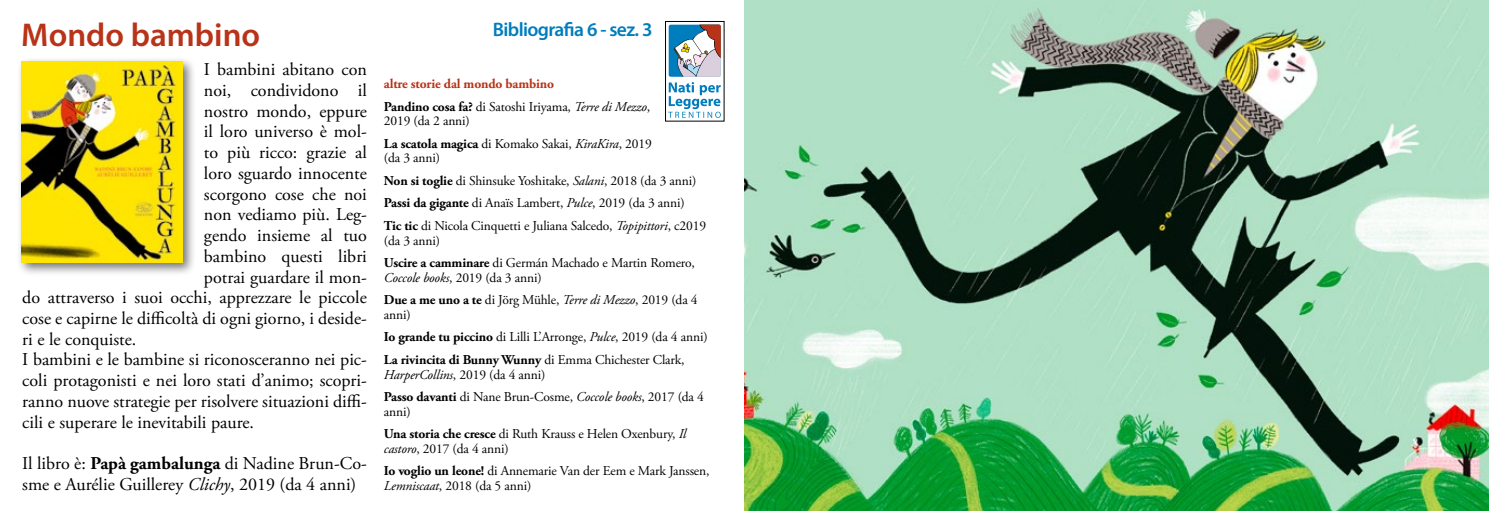
<style>
.page{position:relative;width:1489px;height:511px;background:#fff}
.page>*{position:absolute;margin:0;border:0;box-sizing:border-box;transform-origin:0 0}
.t1{font:600 33px "Myriad Pro";color:#b83318}
.t2{font:600 19.5px "Myriad Pro";letter-spacing:-.03em;color:#007dbd}
.t3{font:18px/20.7px "Adobe Garamond Pro";color:#000}
.t4{font:13.5px/22.8px "Adobe Garamond Pro";letter-spacing:-.01em;color:#000}
.t5{font:700 13.5px/22.8px "Adobe Garamond Pro";letter-spacing:-.01em;color:#b83318}
.s1{font-weight:700}
.s2{font-style:italic}
.s3{color:#000}
.s4{font-weight:400;color:#000}
.s5{font-weight:400;font-style:italic;color:#000}
</style>
<div class="page">
<img style="left:744px;top:0;width:744px;height:510px">
<div style="left:16px;top:56px;width:180px;height:220px;background:#000;opacity:.55"></div>
<img style="left:21px;top:61px;width:162px;height:201px">
<div style="left:665px;top:21px;width:59px;height:100px;background:linear-gradient(to right,#fff,#fff)"></div>
<svg style="left:668px;top:25px;width:52px;height:93px"></svg>
<div style="left:665px;top:21px;width:59px;height:100px;border:1px solid #000"></div>
<h1 class="t1" style="left:21px;top:14px;width:240px">Mondo bambino</h1>
<h3 class="t3" style="left:204px;top:60px;width:164px">I bambini abitano con</h3>
<h3 class="t3" style="left:204px;top:80px;width:164px">noi, condividono il</h3>
<h3 class="t3" style="left:204px;top:101px;width:164px">nostro mondo, eppure</h3>
<h3 class="t3" style="left:204px;top:122px;width:164px">il loro universo è mol-</h3>
<h3 class="t3" style="left:204px;top:143px;width:164px">to più ricco: grazie al</h3>
<h3 class="t3" style="left:204px;top:163px;width:164px">loro sguardo innocente</h3>
<h3 class="t3" style="left:204px;top:184px;width:164px">scorgono cose che noi</h3>
<h3 class="t3" style="left:204px;top:205px;width:164px">non vediamo più. Leg-</h3>
<h3 class="t3" style="left:204px;top:225px;width:164px">gendo insieme al tuo</h3>
<h3 class="t3" style="left:204px;top:246px;width:164px">bambino questi libri</h3>
<h3 class="t3" style="left:204px;top:267px;width:164px">potrai guardare il mon-</h3>
<h3 class="t3" style="left:22px;top:287px;width:346px">do attraverso i suoi occhi, apprezzare le piccole</h3>
<h3 class="t3" style="left:22px;top:308px;width:346px">cose e capirne le difficoltà di ogni giorno, i deside-</h3>
<h3 class="t3" style="left:22px;top:329px;width:115px">ri e le conquiste.</h3>
<h3 class="t3" style="left:22px;top:350px;width:346px">I bambini e le bambine si riconosceranno nei pic-</h3>
<h3 class="t3" style="left:22px;top:370px;width:346px">coli protagonisti e nei loro stati d’animo; scopri-</h3>
<h3 class="t3" style="left:22px;top:391px;width:346px">ranno nuove strategie per risolvere situazioni diffi-</h3>
<h3 class="t3" style="left:22px;top:412px;width:233px">cili e superare le inevitabili paure.</h3>
<h3 class="t3" style="left:22px;top:453px;width:346px">Il libro è: <span class="s1">Papà gambalunga</span> di Nadine Brun-Co&shy;sme e Aurélie Guillerey <span class="s2">Clichy</span>, 2019 (da 4 anni)</h3>
<h2 class="t2" style="left:493px;top:17px;width:161px">Bibliografia 6 - sez. 3</h2>
<p class="t5" style="left:384px;top:72px;width:268px">altre storie dal mondo bambino<br><span class="s3">Pandino cosa fa?</span> <span class="s4">di Satoshi Iriyama,</span> <span class="s5">Terre di Mezzo</span><span class="s4">,</span></p>
<p class="t4" style="left:384px;top:109px;width:269px">2019 (da 2 anni)<br><span class="s1">La scatola magica</span> di Komako Sakai, <span class="s2">KiraKira</span>, 2019</p>
<p class="t4" style="left:384px;top:146px;width:323px">(da 3 anni)<br><span class="s1">Non si toglie</span> di Shinsuke Yoshitake, <span class="s2">Salani</span>, 2018 (da 3 anni)<br><span class="s1">Passi da gigante</span> di Anaïs Lambert, <span class="s2">Pulce</span>, 2019 (da 3 anni)<br><span class="s1">Tic tic</span> di Nicola Cinquetti e Juliana Salcedo, <span class="s2">Topipittori</span>, c2019</p>
<p class="t4" style="left:384px;top:229px;width:312px">(da 3 anni)<br><span class="s1">Uscire a camminare</span> di Germán Machado e Martin Romero,</p>
<p class="t4" style="left:384px;top:266px;width:315px"><span class="s2">Coccole books</span>, 2019 (da 3 anni)<br><span class="s1">Due a me uno a te</span> di Jörg Mühle, <span class="s2">Terre di Mezzo</span>, 2019 (da 4</p>
<p class="t4" style="left:384px;top:303px;width:325px">anni)<br><span class="s1">Io grande tu piccino</span> di Lilli L’Arronge, <span class="s2">Pulce</span>, 2019 (da 4 anni)<br><span class="s1">La rivincita di Bunny Wunny</span> di Emma Chichester Clark,</p>
<p class="t4" style="left:384px;top:363px;width:321px"><span class="s2">HarperCollins</span>, 2019 (da 4 anni)<br><span class="s1">Passo davanti</span> di Nane Brun-Cosme, <span class="s2">Coccole books</span>, 2017 (da 4</p>
<p class="t4" style="left:384px;top:400px;width:304px">anni)<br><span class="s1">Una storia che cresce</span> di Ruth Krauss e Helen Oxenbury, <span class="s2">Il</span></p>
<p class="t4" style="left:384px;top:437px;width:327px"><span class="s2">castoro</span>, 2017 (da 4 anni)<br><span class="s1">Io voglio un leone!</span> di Annemarie Van der Eem e Mark Janssen,</p>
<p class="t4" style="left:384px;top:474px;width:149px"><span class="s2">Lemniscaat</span>, 2018 (da 5 anni)</p>
</div>
